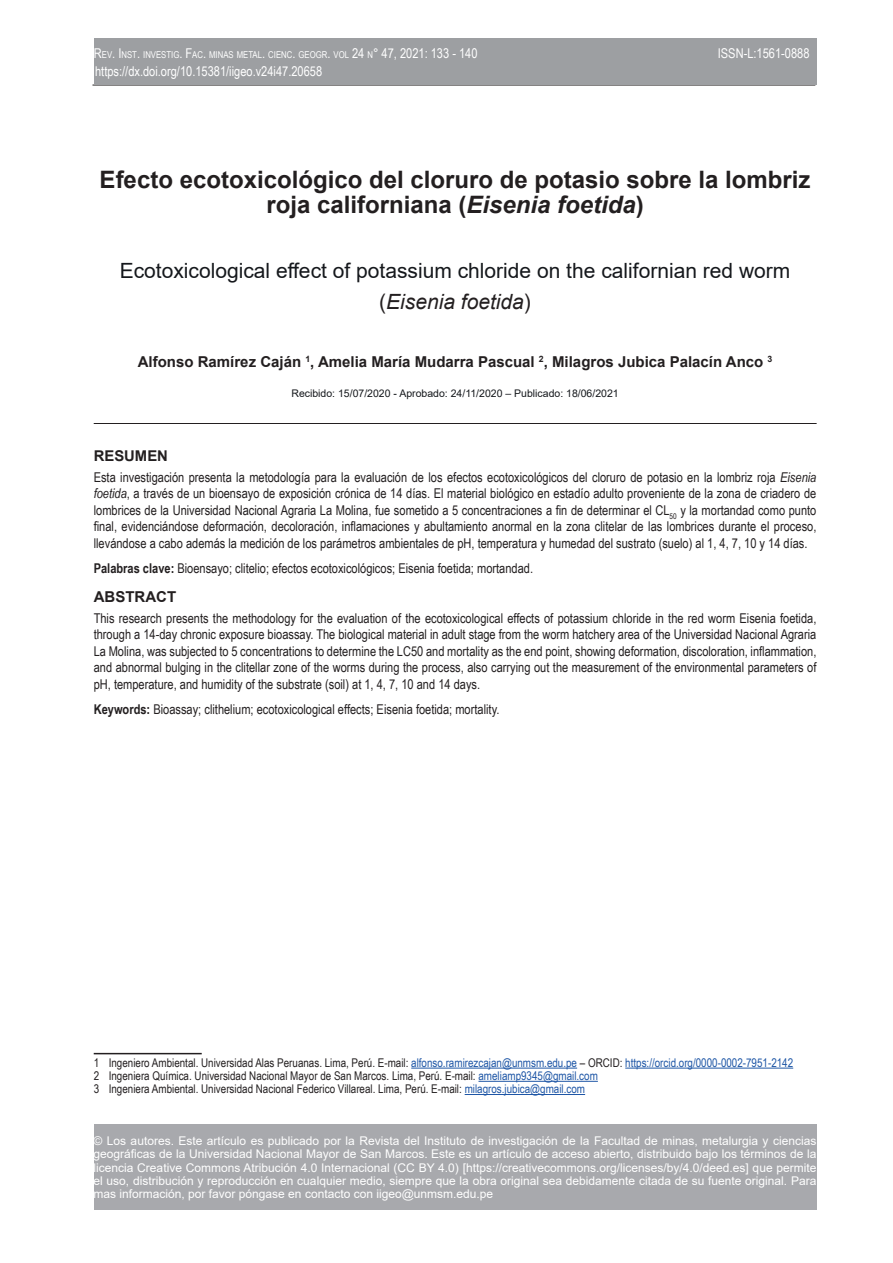
<style>
.page{position:relative;width:893px;height:1263px;background:#fff}
.page>*{position:absolute;margin:0;border:0;box-sizing:border-box;transform-origin:0 0}
.t1{font:700 24px/25.5px "Arial";color:#231f20;text-align:center}
.t2{font:21px/31px "Arial";color:#15181c;text-align:center}
.t3{font:700 15px "Arial";color:#231f20}
.t4{font:700 14.85px "Arial";color:#231f20}
.t5{font:13.5px/16.5px "Arial Narrow";color:#231f20;text-align:justify}
.t6{font:13.5px "Arial Narrow";color:#fff}
.t7{font:13.5px "Arial Narrow";color:#fff}
.t8{font:12px/13.2px "Arial";color:#fff;text-align:justify}
.t9{font:12px/13.2px "Arial Narrow";color:#231f20}
.t10{font:10.5px "Arial";color:#15181c}
.t11{font:9.45px "Arial Narrow";color:#fff}
.s1{font-size:13.5px}
.s2{font-style:italic}
.s3{color:#231f20}
.s4{font-style:italic;color:#231f20}
.s5{font-weight:700}
.s6{color:#1e56a6}
</style>
<div class="page">
<div style="left:94px;top:1125px;width:722px;height:85px;background:#a8a9ad"></div>
<hr style="left:92px;top:85px;width:723px;height:1px;background:#231f20">
<div style="left:94px;top:38px;width:723px;height:47px;background:#9d9fa2"></div>
<hr style="left:94px;top:423px;width:723px;height:1px;background:#231f20">
<hr style="left:94px;top:1053px;width:108px;height:1px;background:#231f20">
<hr style="left:411px;top:1068px;width:166px;height:1px;background:#1e56a6">
<hr style="left:625px;top:1068px;width:168px;height:1px;background:#1e56a6">
<hr style="left:478px;top:1081px;width:120px;height:1px;background:#1e56a6">
<hr style="left:465px;top:1094px;width:120px;height:1px;background:#1e56a6">
<p class="t11" style="left:94px;top:48px;width:385px"><span class="s1">R</span>EV<span class="s1">. I</span>NST<span class="s1">.</span> INVESTIG<span class="s1">. F</span>AC<span class="s1">.</span> MINAS METAL<span class="s1">.</span> CIENC<span class="s1">.</span> GEOGR<span class="s1">.</span> VOL <span class="s1">24</span> N<span class="s1">° 47, 2021: 133 - 140</span></p>
<p class="t7" style="left:718px;top:44px;width:93px">ISSN-L:1561-0888</p>
<p class="t6" style="left:95px;top:61px;width:229px">https://dx.doi.org/10.15381/iigeo.v24i47.20658</p>
<h1 class="t1" style="left:100px;top:167px;width:712px">Efecto ecotoxicológico del cloruro de potasio sobre la lombriz roja californiana (<span class="s2">Eisenia foetida</span>)</h1>
<h2 class="t2" style="left:120px;top:255px;width:672px">Ecotoxicological effect of potassium chloride on the californian red worm <span class="s3">(</span><span class="s4">Eisenia foetida</span><span class="s3">)</span></h2>
<p class="t3" style="left:138px;top:351px;width:636px">Alfonso Ramírez Caján <sup>1</sup>, Amelia María Mudarra Pascual <sup>2</sup>, Milagros Jubica Palacín Anco <sup>3</sup></p>
<p class="t10" style="left:291px;top:386px;width:329px">Recibido: 15/07/2020 - Aprobado: 24/11/2020 – Publicado: 18/06/2021</p>
<p class="t4" style="left:94px;top:445px;width:76px">RESUMEN</p>
<p class="t5" style="left:94px;top:468px;width:724px">Esta investigación presenta la metodología para la evaluación de los efectos ecotoxicológicos del cloruro de potasio en la lombriz roja <span class="s2">Eisenia foetida</span>, a través de un bioensayo de exposición crónica de 14 días. El material biológico en estadío adulto proveniente de la zona de criadero de lombrices de la Universidad Nacional Agraria La Molina, fue sometido a 5 concentraciones a fin de determinar el CL<sub>50</sub> y la mortandad como punto final, evidenciándose deformación, decoloración, inflamaciones y abultamiento anormal en la zona clitelar de las lombrices durante el proceso, llevándose a cabo además la medición de los parámetros ambientales de pH, temperatura y humedad del sustrato (suelo) al 1, 4, 7, 10 y 14 días.</p>
<p class="t5" style="left:94px;top:559px;width:441px"><span class="s5">Palabras clave:</span> Bioensayo; clitelio; efectos ecotoxicológicos; Eisenia foetida; mortandad.</p>
<p class="t3" style="left:94px;top:586px;width:84px">ABSTRACT</p>
<p class="t5" style="left:94px;top:609px;width:724px">This research presents the methodology for the evaluation of the ecotoxicological effects of potassium chloride in the red worm Eisenia foetida, through a 14-day chronic exposure bioassay. The biological material in adult stage from the worm hatchery area of the Universidad Nacional Agraria La Molina, was subjected to 5 concentrations to determine the LC50 and mortality as the end point, showing deformation, discoloration, inflammation, and abnormal bulging in the clitellar zone of the worms during the process, also carrying out the measurement of the environmental parameters of pH, temperature, and humidity of the substrate (soil) at 1, 4, 7, 10 and 14 days.</p>
<p class="t5" style="left:94px;top:700px;width:407px"><span class="s5">Keywords:</span> Bioassay; clithelium; ecotoxicological effects; Eisenia foetida; mortality.</p>
<p class="t9" style="left:94px;top:1055px;width:701px">1 Ingeniero Ambiental. Universidad Alas Peruanas. Lima, Perú. E-mail: <span class="s6">alfonso.ramirezcajan@unmsm.edu.pe</span> – ORCID: <span class="s6">https://orcid.org/0000-0002-7951-2142<br></span>2 Ingeniera Química. Universidad Nacional Mayor de San Marcos. Lima, Perú. E-mail: <span class="s6">ameliamp9345@gmail.com<br></span>3 Ingeniera Ambiental. Universidad Nacional Federico Villareal. Lima, Perú. E-mail: <span class="s6">milagros.jubica@gmail.com</span></p>
<p class="t8" style="left:94px;top:1134px;width:724px">© Los autores. Este artículo es publicado por la Revista del Instituto de investigación de la Facultad de minas, metalurgia y ciencias geográficas de la Universidad Nacional Mayor de San Marcos. Este es un artículo de acceso abierto, distribuido bajo los términos de la licencia Creative Commons Atribución 4.0 Internacional (CC BY 4.0) [https://creativecommons.org/licenses/by/4.0/deed.es] que permite el uso, distribución y reproducción en cualquier medio, siempre que la obra original sea debidamente citada de su fuente original. Para mas información, por favor póngase en contacto con iigeo@unmsm.edu.pe</p>
</div>
